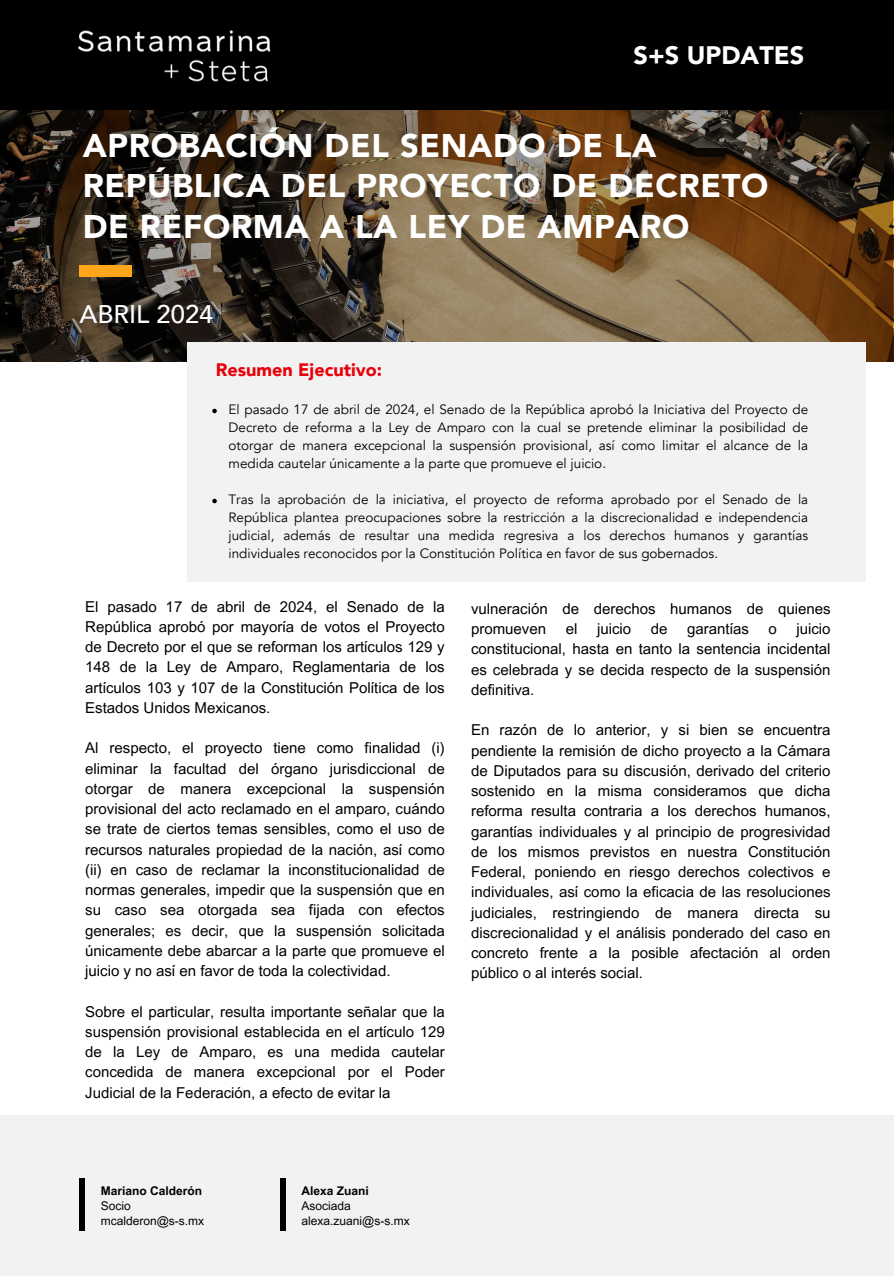
<style>
.page{position:relative;width:894px;height:1276px;background:#fff}
.page>*{position:absolute;margin:0;border:0;box-sizing:border-box;transform-origin:0 0}
.t1{font:900 32.7px/40.5px "Avenir";letter-spacing:.02em;color:#fff}
.t2{font:500 25.5px "Avenir";color:#fff}
.t3{font:900 25.2px "Avenir";color:#fff}
.t4{font:900 18px "Avenir";color:#e80008}
.t5{font:15px/20.2px "Arial MT Pro";color:#000;text-align:justify}
.t6{font:13.5px/18px "Avenir";color:#000;text-align:justify}
.t7{font:12px "Arial MT Pro";color:#000}
.t8{font:700 12px "Arial MT Pro";color:#000}
</style>
<div class="page">
<svg style="left:0;top:110px;width:892px;height:251px;background:#55412b"></svg>
<div style="left:0;top:0;width:893px;height:110px;background:#000"></div>
<img style="left:77px;top:30px;width:194px;height:52px">
<div style="left:80px;top:265px;width:52px;height:11px;background:#ffa61b"></div>
<div style="left:187px;top:342px;width:677px;height:239px;background:#f2f2f2"></div>
<svg style="left:212px;top:409px;width:5px;height:4px"></svg>
<svg style="left:212px;top:499px;width:5px;height:4px"></svg>
<div style="left:0;top:1115px;width:893px;height:161px;background:#f2f2f2"></div>
<div style="left:80px;top:1178px;width:5px;height:52px;background:#000"></div>
<div style="left:280px;top:1178px;width:6px;height:52px;background:#000"></div>
<h2 class="t3" style="left:633px;top:39px;width:172px">S+S UPDATES</h2>
<h1 class="t1" style="left:83px;top:126px;width:687px">APROBACIÓN DEL SENADO DE LA<br>REPÚBLICA DEL PROYECTO DE DECRETO<br>DE REFORMA A LA LEY DE AMPARO</h1>
<h2 class="t2" style="left:80px;top:298px;width:135px">ABRIL 2024</h2>
<h4 class="t4" style="left:216px;top:358px;width:167px">Resumen Ejecutivo:</h4>
<h4 class="t6" style="left:228px;top:401px;width:581px">El pasado 17 de abril de 2024, el Senado de la República aprobó la Iniciativa del Proyecto de Decreto de reforma a la Ley de Amparo con la cual se pretende eliminar la posibilidad de otorgar de manera excepcional la suspensión provisional, así como limitar el alcance de la medida cautelar únicamente a la parte que promueve el juicio.</h4>
<p class="t6" style="left:228px;top:491px;width:581px">Tras la aprobación de la iniciativa, el proyecto de reforma aprobado por el Senado de la República plantea preocupaciones sobre la restricción a la discrecionalidad e independencia judicial, además de resultar una medida regresiva a los derechos humanos y garantías individuales reconocidos por la Constitución Política en favor de sus gobernados.</p>
<h3 class="t5" style="left:85px;top:598px;width:361px">El pasado 17 de abril de 2024, el Senado de la República aprobó por mayoría de votos el Proyecto de Decreto por el que se reforman los artículos 129 y 148 de la Ley de Amparo, Reglamentaria de los artículos 103 y 107 de la Constitución Política de los Estados Unidos Mexicanos.</h3>
<p class="t5" style="left:85px;top:740px;width:361px">Al respecto, el proyecto tiene como finalidad (i) eliminar la facultad del órgano jurisdiccional de otorgar de manera excepcional la suspensión provisional del acto reclamado en el amparo, cuándo se trate de ciertos temas sensibles, como el uso de recursos naturales propiedad de la nación, así como (ii) en caso de reclamar la inconstitucionalidad de normas generales, impedir que la suspensión que en su caso sea otorgada sea fijada con efectos generales; es decir, que la suspensión solicitada únicamente debe abarcar a la parte que promueve el juicio y no así en favor de toda la colectividad.</p>
<p class="t5" style="left:85px;top:1003px;width:361px">Sobre el particular, resulta importante señalar que la suspensión provisional establecida en el artículo 129 de la Ley de Amparo, es una medida cautelar concedida de manera excepcional por el Poder Judicial de la Federación, a efecto de evitar la</p>
<h4 class="t5" style="left:471px;top:600px;width:361px">vulneración de derechos humanos de quienes promueven</h4>
<h4 class="t5" style="left:565px;top:620px;width:13px">el</h4>
<h4 class="t5" style="left:597px;top:620px;width:36px">juicio</h4>
<h4 class="t5" style="left:650px;top:620px;width:18px">de</h4>
<h4 class="t5" style="left:687px;top:620px;width:63px">garantías</h4>
<h4 class="t5" style="left:768px;top:620px;width:10px">o</h4>
<h4 class="t5" style="left:471px;top:620px;width:361px;text-indent:325px">juicio constitucional, hasta en tanto la sentencia incidental es celebrada y se decida respecto de la suspensión definitiva.</h4>
<h4 class="t5" style="left:471px;top:722px;width:361px">En razón de lo anterior, y si bien se encuentra pendiente la remisión de dicho proyecto a la Cámara de Diputados para su discusión, derivado del criterio sostenido en la misma consideramos que dicha reforma resulta contraria a los derechos humanos, garantías individuales y al principio de progresividad de los mismos previstos en nuestra Constitución Federal, poniendo en riesgo derechos colectivos e individuales, así como la eficacia de las resoluciones judiciales, restringiendo de manera directa su discrecionalidad y el análisis ponderado del caso en concreto frente a la posible afectación al orden público o al interés social.</h4>
<p class="t8" style="left:101px;top:1186px;width:103px">Mariano Calderón</p>
<p class="t7" style="left:101px;top:1201px;width:32px">Socio</p>
<p class="t7" style="left:101px;top:1216px;width:105px">mcalderon@s-s.mx</p>
<p class="t8" style="left:301px;top:1186px;width:69px">Alexa Zuani</p>
<p class="t7" style="left:301px;top:1201px;width:51px">Asociada</p>
<h5 class="t7" style="left:301px;top:1216px;width:110px">alexa.zuani@s-s.mx</h5>
</div>
